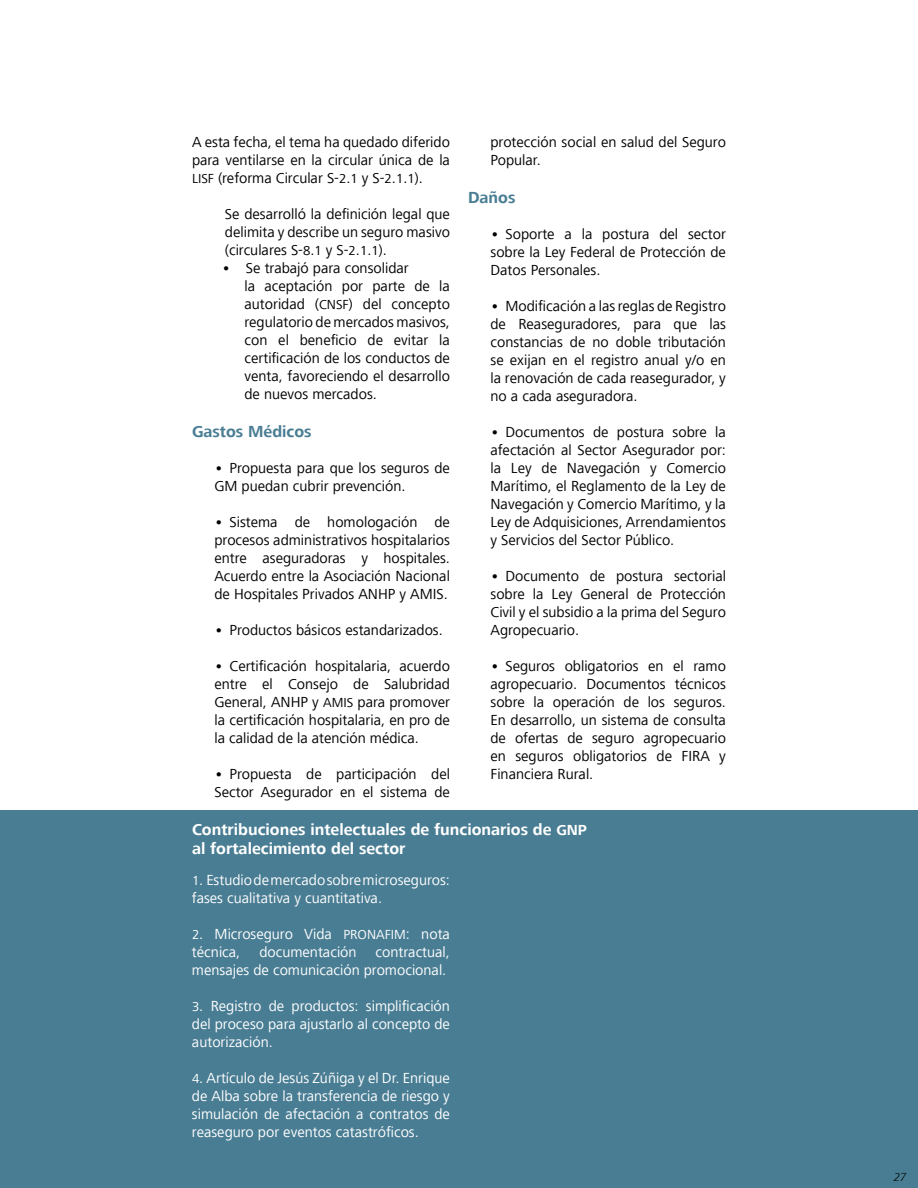
<style>
.page{position:relative;width:918px;height:1188px;background:#fff}
.page>*{position:absolute;margin:0;border:0;box-sizing:border-box;transform-origin:0 0}
.t1{font:700 16.5px/19.8px "Frutiger Next LT";color:#fff}
.t2{font:700 16.5px "Frutiger Next LT";color:#497d93}
.t3{font:15px/18px "Frutiger Next LT";color:#000;text-align:justify}
.t4{font:15px/18px "Frutiger Next LT";color:#fff}
.t5{font:italic 300 12px "Frutiger Next LT";color:#000}
.s1{font-size:13.5px}
.s2{font-weight:700}
.s3{font-size:15px}
</style>
<div class="page">
<div style="left:0;top:810px;width:918px;height:378px;background:#497d93"></div>
<p class="t3" style="left:192px;top:133px;width:259px">A esta fecha, el tema ha quedado diferido para ventilarse en la circular única de la <span class="s1">LISF</span> (reforma Circular S-<span class="s1">2</span>.<span class="s1">1</span> y S-<span class="s1">2</span>.<span class="s1">1</span>.<span class="s1">1</span>).</p>
<p class="t3" style="left:225px;top:205px;width:227px">Se desarrolló la definición legal que delimita y describe un seguro masivo (circulares S-<span class="s1">8</span>.<span class="s1">1</span> y S-<span class="s1">2</span>.<span class="s1">1</span>.<span class="s1">1</span>).</p>
<p class="t3" style="left:244px;top:259px;width:207px;text-align:left;text-indent:-22px"><span class="s2">•</span> Se trabajó para consolidar<br>la aceptación por parte de la autoridad (<span class="s1">CNSF</span>) del concepto regulatorio de mercados masivos, con el beneficio de evitar la certificación de los conductos de venta, favoreciendo el desarrollo de nuevos mercados.</p>
<p class="t2" style="left:192px;top:422px;width:121px">Gastos Médicos</p>
<p class="t3" style="left:214px;top:459px;width:237px"><span class="s2">•</span> Propuesta para que los seguros de<br>GM puedan cubrir prevención.</p>
<p class="t3" style="left:214px;top:513px;width:237px"><span class="s2">•</span> Sistema de homologación de procesos administrativos hospitalarios entre aseguradoras y hospitales.<br>Acuerdo entre la Asociación Nacional de Hospitales Privados ANHP y AMIS.</p>
<p class="t3" style="left:214px;top:621px;width:230px"><span class="s2">•</span> Productos básicos estandarizados.</p>
<p class="t3" style="left:214px;top:657px;width:237px"><span class="s2">•</span> Certificación hospitalaria, acuerdo entre el Consejo de Salubridad General, ANHP y <span class="s1">AMIS</span> para promover la certificación hospitalaria, en pro de la calidad de la atención médica.</p>
<p class="t3" style="left:214px;top:765px;width:237px"><span class="s2">•</span> Propuesta de participación del<br>Sector Asegurador en el sistema de</p>
<p class="t3" style="left:490px;top:133px;width:237px">protección social en salud del Seguro<br>Popular.</p>
<p class="t2" style="left:468px;top:188px;width:49px">Daños</p>
<p class="t3" style="left:490px;top:225px;width:237px"><span class="s2">•</span> Soporte a la postura del sector sobre la Ley Federal de Protección de Datos Personales.</p>
<p class="t3" style="left:490px;top:297px;width:237px"><span class="s2">•</span> Modificación a las reglas de Registro de Reaseguradores, para que las constancias de no doble tributación se exijan en el registro anual y/o en la renovación de cada reasegurador, y no a cada aseguradora.</p>
<p class="t3" style="left:490px;top:423px;width:237px"><span class="s2">•</span> Documentos de postura sobre la afectación al Sector Asegurador por: la Ley de Navegación y Comercio Marítimo, el Reglamento de la Ley de Navegación y Comercio Marítimo, y la Ley de Adquisiciones, Arrendamientos y Servicios del Sector Público.</p>
<p class="t3" style="left:490px;top:567px;width:237px"><span class="s2">•</span> Documento de postura sectorial sobre la Ley General de Protección Civil y el subsidio a la prima del Seguro Agropecuario.</p>
<p class="t3" style="left:490px;top:657px;width:237px"><span class="s2">•</span> Seguros obligatorios en el ramo agropecuario. Documentos técnicos sobre la operación de los seguros.<br>En desarrollo, un sistema de consulta de ofertas de seguro agropecuario en seguros obligatorios de FIRA y Financiera Rural.</p>
<p class="t1" style="left:192px;top:819px;width:396px">Contribuciones intelectuales de funcionarios de <span class="s3">GNP </span>al fortalecimiento del sector</p>
<p class="t4" style="left:192px;top:871px;width:259px"><span class="s1">1</span>. Estudio de mercado sobre microseguros: fases cualitativa y cuantitativa.</p>
<p class="t4" style="left:192px;top:925px;width:259px"><span class="s1">2</span>. Microseguro Vida <span class="s1">PRONAFIM</span>: nota técnica,</p>
<p class="t4" style="left:192px;top:943px;width:259px;text-align:right">contractual,<br>mensajes de comunicación promocional.</p>
<p class="t4" style="left:192px;top:997px;width:260px;text-align:justify"><span class="s1">3</span>. Registro de productos: simplificación del proceso para ajustarlo al concepto de autorización.</p>
<p class="t4" style="left:192px;top:1069px;width:260px;text-align:justify"><span class="s1">4</span>. Artículo de Jesús Zúñiga y el Dr. Enrique de Alba sobre la transferencia de riesgo y simulación de afectación a contratos de reaseguro por eventos catastróficos.</p>
<p class="t4" style="left:259px;top:943px;width:99px">documentación</p>
<p class="t5" style="left:894px;top:1170px;width:14px">27</p>
</div>
